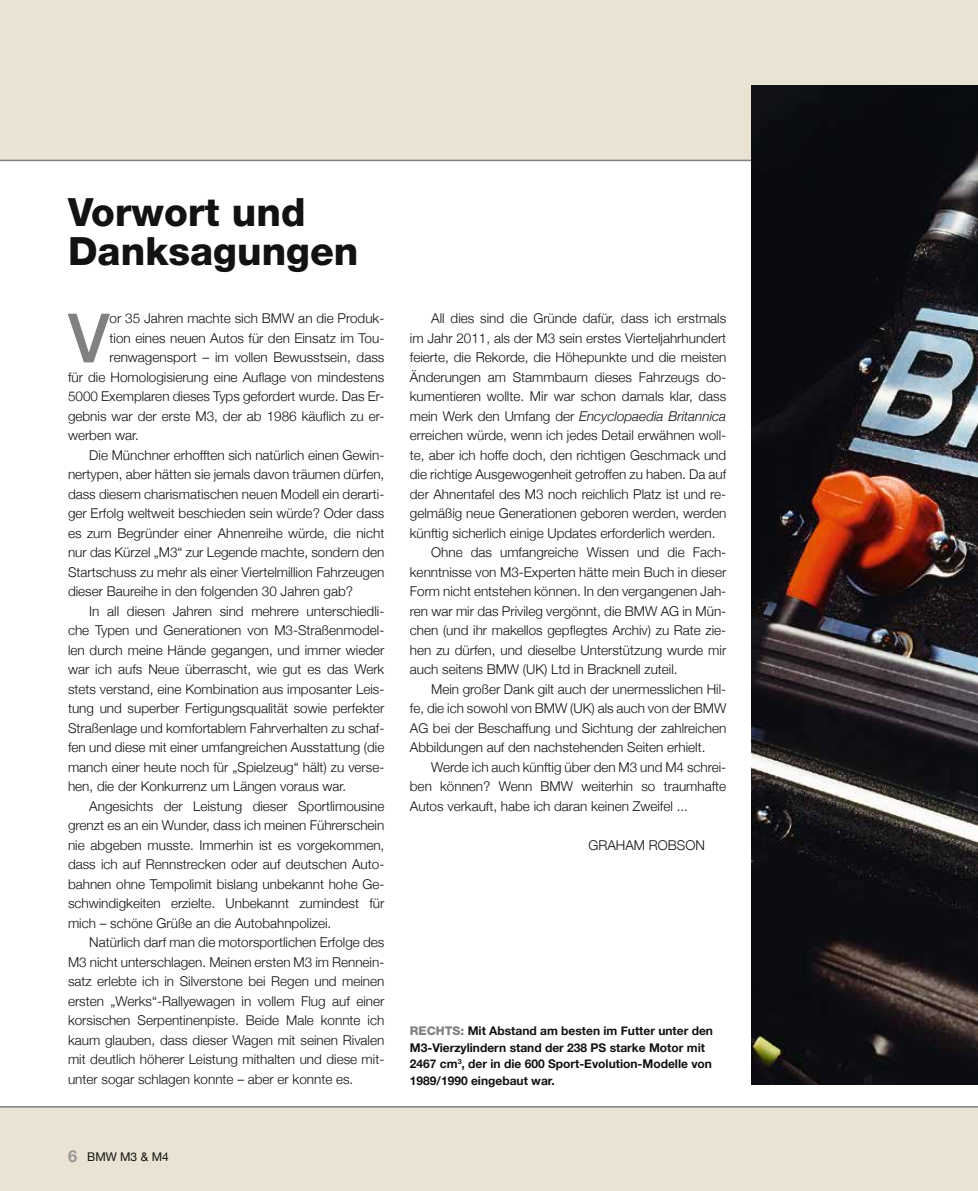
<style>
.page{position:relative;width:978px;height:1191px;background:#fff}
.page>*{position:absolute;margin:0;border:0;box-sizing:border-box;transform-origin:0 0}
.t1{font:500 68.1px "Helvetica Neue";color:#818181}
.t2{font:800 39px/39px "Helvetica Neue";color:#111212}
.t3{font:300 13.5px "Helvetica Neue";color:#111212}
.t4{font:italic 300 13.5px "Helvetica Neue";color:#111212}
.t5{font:700 12px/16.5px "Helvetica Neue";color:#111212}
.t6{font:12px "Helvetica Neue";letter-spacing:-.01em;color:#111212}
.s1{font-weight:700;font-size:16.5px;color:#989898}
.s2{font-style:normal}
.s3{font-weight:800;color:#818181}
</style>
<div class="page">
<div style="left:0;top:1106px;width:978px;height:85px;background:#eae2d2"></div>
<div style="left:0;top:0;width:978px;height:160px;background:#eae2d2"></div>
<hr style="left:0;top:1106px;width:978px;height:1px;background:#818181">
<hr style="left:0;top:160px;width:978px;height:1px;background:#818181">
<img style="left:752px;top:85px;width:226px;height:999px">
<h2 class="t2" style="left:68px;top:192px;width:292px">Vorwort und<br>Danksagungen</h2>
<h1 class="t1" style="left:68px;top:283px;width:43px">V</h1>
<p class="t3" style="left:110px;top:310px;width:276px">or 35 Jahren machte sich BMW an die Produk-</p>
<p class="t3" style="left:110px;top:330px;width:276px">tion eines neuen Autos für den Einsatz im Tou-</p>
<p class="t3" style="left:110px;top:349px;width:276px">renwagensport – im vollen Bewusstsein, dass</p>
<p class="t3" style="left:68px;top:369px;width:318px">für die Homologisierung eine Auflage von mindestens</p>
<p class="t3" style="left:68px;top:388px;width:318px">5000 Exemplaren dieses Typs gefordert wurde. Das Er-</p>
<p class="t3" style="left:68px;top:408px;width:318px">gebnis war der erste M3, der ab 1986 käuflich zu er-</p>
<p class="t3" style="left:68px;top:427px;width:72px">werben war.</p>
<p class="t3" style="left:89px;top:447px;width:297px">Die Münchner erhofften sich natürlich einen Gewin-</p>
<p class="t3" style="left:68px;top:466px;width:318px">nertypen, aber hätten sie jemals davon träumen dürfen,</p>
<p class="t3" style="left:68px;top:486px;width:318px">dass diesem charismatischen neuen Modell ein derarti-</p>
<p class="t3" style="left:68px;top:505px;width:318px">ger Erfolg weltweit beschieden sein würde? Oder dass</p>
<p class="t3" style="left:68px;top:525px;width:318px">es zum Begründer einer Ahnenreihe würde, die nicht</p>
<p class="t3" style="left:68px;top:544px;width:318px">nur das Kürzel „M3“ zur Legende machte, sondern den</p>
<p class="t3" style="left:68px;top:564px;width:318px">Startschuss zu mehr als einer Viertelmillion Fahrzeugen</p>
<p class="t3" style="left:68px;top:583px;width:287px">dieser Baureihe in den folgenden 30 Jahren gab?</p>
<p class="t3" style="left:89px;top:603px;width:297px">In all diesen Jahren sind mehrere unterschiedli-</p>
<p class="t3" style="left:68px;top:622px;width:318px">che Typen und Generationen von M3-Straßenmodel-</p>
<p class="t3" style="left:68px;top:642px;width:318px">len durch meine Hände gegangen, und immer wieder</p>
<p class="t3" style="left:68px;top:661px;width:318px">war ich aufs Neue überrascht, wie gut es das Werk</p>
<p class="t3" style="left:68px;top:681px;width:318px">stets verstand, eine Kombination aus imposanter Leis-</p>
<p class="t3" style="left:68px;top:700px;width:318px">tung und superber Fertigungsqualität sowie perfekter</p>
<p class="t3" style="left:68px;top:720px;width:318px">Straßenlage und komfortablem Fahrverhalten zu schaf-</p>
<p class="t3" style="left:68px;top:739px;width:318px">fen und diese mit einer umfangreichen Ausstattung (die</p>
<p class="t3" style="left:68px;top:759px;width:318px">manch einer heute noch für „Spielzeug“ hält) zu verse-</p>
<p class="t3" style="left:68px;top:778px;width:280px">hen, die der Konkurrenz um Längen voraus war.</p>
<p class="t3" style="left:89px;top:798px;width:297px">Angesichts der Leistung dieser Sportlimousine</p>
<p class="t3" style="left:68px;top:817px;width:318px">grenzt es an ein Wunder, dass ich meinen Führerschein</p>
<p class="t3" style="left:68px;top:837px;width:318px">nie abgeben musste. Immerhin ist es vorgekommen,</p>
<p class="t3" style="left:68px;top:856px;width:318px">dass ich auf Rennstrecken oder auf deutschen Auto-</p>
<p class="t3" style="left:68px;top:876px;width:318px">bahnen ohne Tempolimit bislang unbekannt hohe Ge-</p>
<p class="t3" style="left:68px;top:895px;width:318px">schwindigkeiten erzielte. Unbekannt zumindest für</p>
<p class="t3" style="left:68px;top:915px;width:265px">mich – schöne Grüße an die Autobahnpolizei.</p>
<p class="t3" style="left:89px;top:934px;width:297px">Natürlich darf man die motorsportlichen Erfolge des</p>
<p class="t3" style="left:68px;top:954px;width:318px">M3 nicht unterschlagen. Meinen ersten M3 im Rennein-</p>
<p class="t3" style="left:68px;top:973px;width:318px">satz erlebte ich in Silverstone bei Regen und meinen</p>
<p class="t3" style="left:68px;top:993px;width:318px">ersten „Werks“-Rallyewagen in vollem Flug auf einer</p>
<p class="t3" style="left:68px;top:1012px;width:318px">korsischen Serpentinenpiste. Beide Male konnte ich</p>
<p class="t3" style="left:68px;top:1032px;width:318px">kaum glauben, dass dieser Wagen mit seinen Rivalen</p>
<p class="t3" style="left:68px;top:1051px;width:318px">mit deutlich höherer Leistung mithalten und diese mit-</p>
<p class="t3" style="left:68px;top:1071px;width:287px">unter sogar schlagen konnte – aber er konnte es.</p>
<p class="t6" style="left:68px;top:1149px;width:102px"><span class="s1">6</span> BMW M3 &amp; M4</p>
<p class="t3" style="left:431px;top:310px;width:297px">All dies sind die Gründe dafür, dass ich erstmals</p>
<p class="t3" style="left:410px;top:330px;width:318px">im Jahr 2011, als der M3 sein erstes Vierteljahrhundert</p>
<p class="t3" style="left:410px;top:349px;width:318px">feierte, die Rekorde, die Höhepunkte und die meisten</p>
<p class="t3" style="left:410px;top:368px;width:318px">Änderungen am Stammbaum dieses Fahrzeugs do-</p>
<p class="t3" style="left:410px;top:388px;width:318px">kumentieren wollte. Mir war schon damals klar, dass</p>
<p class="t4" style="left:410px;top:408px;width:318px"><span class="s2">mein Werk den Umfang der</span> Encyclopaedia Britannica</p>
<p class="t3" style="left:410px;top:427px;width:318px">erreichen würde, wenn ich jedes Detail erwähnen woll-</p>
<p class="t3" style="left:410px;top:446px;width:318px">te, aber ich hoffe doch, den richtigen Geschmack und</p>
<p class="t3" style="left:410px;top:466px;width:318px">die richtige Ausgewogenheit getroffen zu haben. Da auf</p>
<p class="t3" style="left:410px;top:485px;width:318px">der Ahnentafel des M3 noch reichlich Platz ist und re-</p>
<p class="t3" style="left:410px;top:505px;width:318px">gelmäßig neue Generationen geboren werden, werden</p>
<p class="t3" style="left:410px;top:524px;width:307px">künftig sicherlich einige Updates erforderlich werden.</p>
<p class="t3" style="left:431px;top:544px;width:297px">Ohne das umfangreiche Wissen und die Fach-</p>
<p class="t3" style="left:410px;top:563px;width:318px">kenntnisse von M3-Experten hätte mein Buch in dieser</p>
<p class="t3" style="left:410px;top:583px;width:318px">Form nicht entstehen können. In den vergangenen Jah-</p>
<p class="t3" style="left:410px;top:602px;width:318px">ren war mir das Privileg vergönnt, die BMW AG in Mün-</p>
<p class="t3" style="left:410px;top:622px;width:318px">chen (und ihr makellos gepflegtes Archiv) zu Rate zie-</p>
<p class="t3" style="left:410px;top:641px;width:318px">hen zu dürfen, und dieselbe Unterstützung wurde mir</p>
<p class="t3" style="left:410px;top:661px;width:269px">auch seitens BMW (UK) Ltd in Bracknell zuteil.</p>
<p class="t3" style="left:431px;top:680px;width:297px">Mein großer Dank gilt auch der unermesslichen Hil-</p>
<p class="t3" style="left:410px;top:700px;width:318px">fe, die ich sowohl von BMW (UK) als auch von der BMW</p>
<p class="t3" style="left:410px;top:719px;width:318px">AG bei der Beschaffung und Sichtung der zahlreichen</p>
<p class="t3" style="left:410px;top:739px;width:297px">Abbildungen auf den nachstehenden Seiten erhielt.</p>
<p class="t3" style="left:431px;top:758px;width:297px">Werde ich auch künftig über den M3 und M4 schrei-</p>
<p class="t3" style="left:410px;top:778px;width:318px">ben können? Wenn BMW weiterhin so traumhafte</p>
<p class="t3" style="left:410px;top:797px;width:280px">Autos verkauft, habe ich daran keinen Zweifel ...</p>
<p class="t3" style="left:588px;top:836px;width:118px">GRAHAM ROBSON</p>
<p class="t5" style="left:410px;top:1022px;width:305px"><span class="s3">RECHTS:</span> Mit Abstand am besten im Futter unter den M3-Vierzylindern stand der 238 PS starke Motor mit 2467 cm<sup>3</sup>, der in die 600 Sport-Evolution-Modelle von 1989/1990 eingebaut war.</p>
</div>
